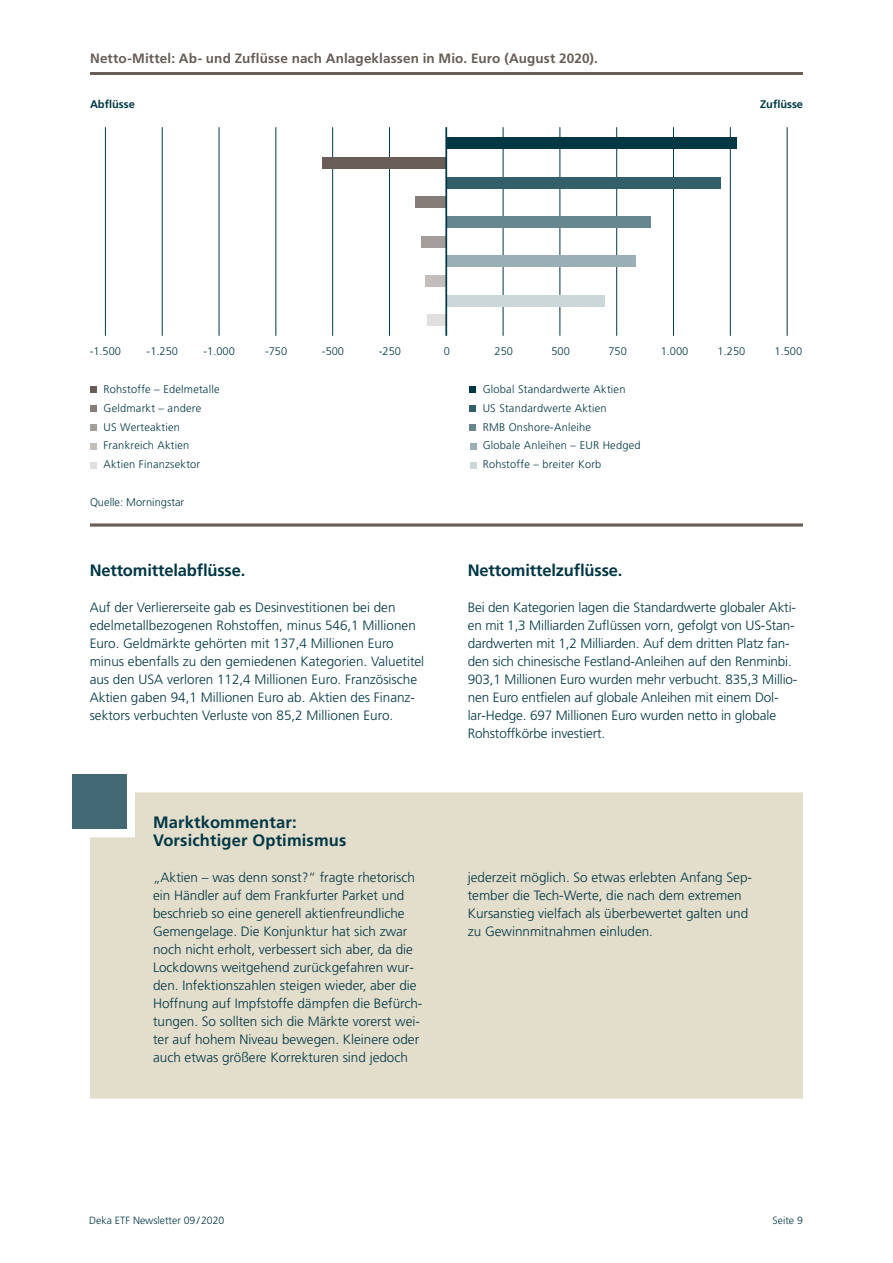
<style>
.page{position:relative;width:893px;height:1263px;background:#fff}
.page>*{position:absolute;margin:0;border:0;box-sizing:border-box;transform-origin:0 0}
.t1{font:700 16.5px "Deka Frutiger OTPS";letter-spacing:-.01em;color:#003745}
.t2{font:700 16.5px/18px "Deka Frutiger OTPS";letter-spacing:.01em;color:#003745}
.t3{font:300 13.5px/18px "Deka Frutiger OTPS";color:#003745}
.t4{font:700 13.5px "Deka Frutiger OTPS";letter-spacing:.01em;color:#685d57}
.t5{font:300 11.1px "Deka Frutiger OTPS";letter-spacing:.02em;color:#003745}
.t6{font:300 11.1px "Deka Frutiger OTPS";color:#003745}
.t7{font:700 11.1px "Deka Frutiger OTPS";color:#003745}
.t8{font:300 10.5px "Deka Frutiger OTPS";color:#003745}
</style>
<div class="page">
<hr style="left:90px;top:72px;width:713px;height:3px;background:#685d57">
<svg style="left:90px;top:523px;width:713px;height:4px;background:#877e7a"></svg>
<div style="left:469px;top:386px;width:7px;height:7px;background:#003745"></div>
<div style="left:469px;top:405px;width:7px;height:6px;background:#335f6a"></div>
<div style="left:469px;top:424px;width:7px;height:6px;background:#66878f"></div>
<svg style="left:470px;top:443px;width:6px;height:6px"></svg>
<svg style="left:470px;top:462px;width:6px;height:6px"></svg>
<div style="left:90px;top:386px;width:7px;height:7px;background:#685d57"></div>
<div style="left:90px;top:405px;width:7px;height:6px;background:#867d79"></div>
<div style="left:90px;top:424px;width:7px;height:6px;background:#a49e9a"></div>
<div style="left:90px;top:443px;width:7px;height:6px;background:#c3bebc"></div>
<div style="left:90px;top:462px;width:7px;height:6px;background:#e1dfdd"></div>
<hr style="left:105px;top:127px;width:1px;height:209px;background:#003745">
<hr style="left:332px;top:127px;width:1px;height:209px;background:#003745">
<hr style="left:276px;top:127px;width:1px;height:209px;background:#003745">
<hr style="left:219px;top:127px;width:1px;height:209px;background:#003745">
<hr style="left:162px;top:127px;width:1px;height:209px;background:#003745">
<hr style="left:389px;top:127px;width:1px;height:209px;background:#003745">
<hr style="left:673px;top:127px;width:1px;height:209px;background:#003745">
<hr style="left:616px;top:127px;width:1px;height:209px;background:#003745">
<hr style="left:560px;top:127px;width:1px;height:209px;background:#003745">
<hr style="left:503px;top:127px;width:1px;height:209px;background:#003745">
<hr style="left:787px;top:127px;width:1px;height:209px;background:#003745">
<hr style="left:730px;top:127px;width:1px;height:209px;background:#003745">
<div style="left:447px;top:137px;width:290px;height:12px;background:#003745"></div>
<div style="left:446px;top:177px;width:275px;height:11px;background:#335f6a"></div>
<div style="left:446px;top:216px;width:205px;height:12px;background:#66878f"></div>
<div style="left:446px;top:256px;width:190px;height:11px;background:#99afb5"></div>
<div style="left:446px;top:295px;width:158px;height:11px;background:#ccd7da"></div>
<div style="left:322px;top:157px;width:124px;height:11px;background:#685d57"></div>
<div style="left:415px;top:197px;width:31px;height:11px;background:#867d79"></div>
<div style="left:421px;top:236px;width:25px;height:11px;background:#a49e9a"></div>
<div style="left:425px;top:275px;width:21px;height:12px;background:#c3bebc"></div>
<div style="left:427px;top:315px;width:19px;height:11px;background:#e1dfdd"></div>
<hr style="left:445px;top:127px;width:2px;height:209px;background:#003745">
<div style="left:72px;top:775px;width:54px;height:54px;background:#436a74"></div>
<div style="left:90px;top:792px;width:713px;height:306px;background:#e3ddcb"></div>
<p class="t4" style="left:90px;top:50px;width:509px">Netto-Mittel: Ab- und Zuflüsse nach Anlageklassen in Mio. Euro (August 2020).</p>
<p class="t7" style="left:90px;top:97px;width:46px">Abflüsse</p>
<p class="t7" style="left:760px;top:97px;width:45px">Zuflüsse</p>
<p class="t5" style="left:90px;top:344px;width:33px">-1.500</p>
<p class="t5" style="left:147px;top:344px;width:33px">-1.250</p>
<p class="t5" style="left:204px;top:344px;width:33px">-1.000</p>
<p class="t5" style="left:265px;top:344px;width:24px">-750</p>
<p class="t5" style="left:322px;top:344px;width:24px">-500</p>
<p class="t5" style="left:379px;top:344px;width:24px">-250</p>
<p class="t5" style="left:444px;top:344px;width:8px">0</p>
<p class="t5" style="left:495px;top:344px;width:20px">250</p>
<p class="t5" style="left:551px;top:344px;width:20px">500</p>
<p class="t5" style="left:608px;top:344px;width:20px">750</p>
<p class="t5" style="left:661px;top:344px;width:29px">1.000</p>
<p class="t5" style="left:718px;top:344px;width:29px">1.250</p>
<p class="t5" style="left:774px;top:344px;width:29px">1.500</p>
<p class="t5" style="left:104px;top:382px;width:118px">Rohstoffe – Edelmetalle</p>
<p class="t5" style="left:483px;top:382px;width:144px">Global Standardwerte Aktien</p>
<p class="t5" style="left:104px;top:401px;width:99px">Geldmarkt – andere</p>
<p class="t5" style="left:483px;top:401px;width:126px">US Standardwerte Aktien</p>
<p class="t5" style="left:104px;top:420px;width:78px">US Werteaktien</p>
<p class="t5" style="left:483px;top:420px;width:110px">RMB Onshore-Anleihe</p>
<p class="t5" style="left:104px;top:439px;width:87px">Frankreich Aktien</p>
<p class="t5" style="left:483px;top:439px;width:160px">Globale Anleihen – EUR Hedged</p>
<p class="t5" style="left:104px;top:458px;width:98px">Aktien Finanzsektor</p>
<p class="t5" style="left:483px;top:458px;width:120px">Rohstoffe – breiter Korb</p>
<p class="t6" style="left:90px;top:495px;width:96px">Quelle: Morningstar</p>
<p class="t1" style="left:90px;top:560px;width:157px">Nettomittelabflüsse.</p>
<p class="t3" style="left:90px;top:598px;width:336px">Auf der Verliererseite gab es Desinvestitionen bei den edelmetallbezogenen Rohstoffen, minus 546,1 Millionen Euro. Geldmärkte gehörten mit 137,4 Millionen Euro minus ebenfalls zu den gemiedenen Kategorien. Valuetitel aus den USA verloren 112,4 Millionen Euro. Französische Aktien gaben 94,1 Millionen Euro ab. Aktien des Finanz&shy;sektors verbuchten Verluste von 85,2 Millionen Euro.</p>
<p class="t1" style="left:468px;top:560px;width:156px">Nettomittelzuflüsse.</p>
<p class="t3" style="left:468px;top:598px;width:331px">Bei den Kategorien lagen die Standardwerte globaler Akti&shy;en mit 1,3 Milliarden Zuflüssen vorn, gefolgt von US-Stan&shy;dardwerten mit 1,2 Milliarden. Auf dem dritten Platz fan&shy;den sich chinesische Festland-Anleihen auf den Renminbi.<br>903,1 Millionen Euro wurden mehr verbucht. 835,3 Millio&shy;nen Euro entfielen auf globale Anleihen mit einem Dol&shy;lar-Hedge. 697 Millionen Euro wurden netto in globale Rohstoffkörbe investiert.</p>
<p class="t2" style="left:153px;top:813px;width:195px">Marktkommentar:<br>Vorsichtiger Optimismus</p>
<p class="t3" style="left:153px;top:868px;width:271px">„Aktien – was denn sonst?“ fragte rhetorisch ein Händler auf dem Frankfurter Parket und beschrieb so eine generell aktienfreundliche Gemengelage. Die Konjunktur hat sich zwar noch nicht erholt, verbessert sich aber, da die Lockdowns weitgehend zurückgefahren wur&shy;den. Infektionszahlen steigen wieder, aber die Hoffnung auf Impfstoffe dämpfen die Befürch&shy;tungen. So sollten sich die Märkte vorerst wei&shy;ter auf hohem Niveau bewegen. Kleinere oder auch etwas größere Korrekturen sind jedoch</p>
<p class="t3" style="left:468px;top:868px;width:286px">jederzeit möglich. So etwas erlebten Anfang Sep&shy;tember die Tech-Werte, die nach dem extremen Kursanstieg vielfach als überbewertet galten und zu Gewinnmitnahmen einluden.</p>
<p class="t8" style="left:89px;top:1214px;width:137px">Deka ETF Newsletter 09/2020</p>
<p class="t8" style="left:773px;top:1214px;width:32px">Seite 9</p>
</div>
